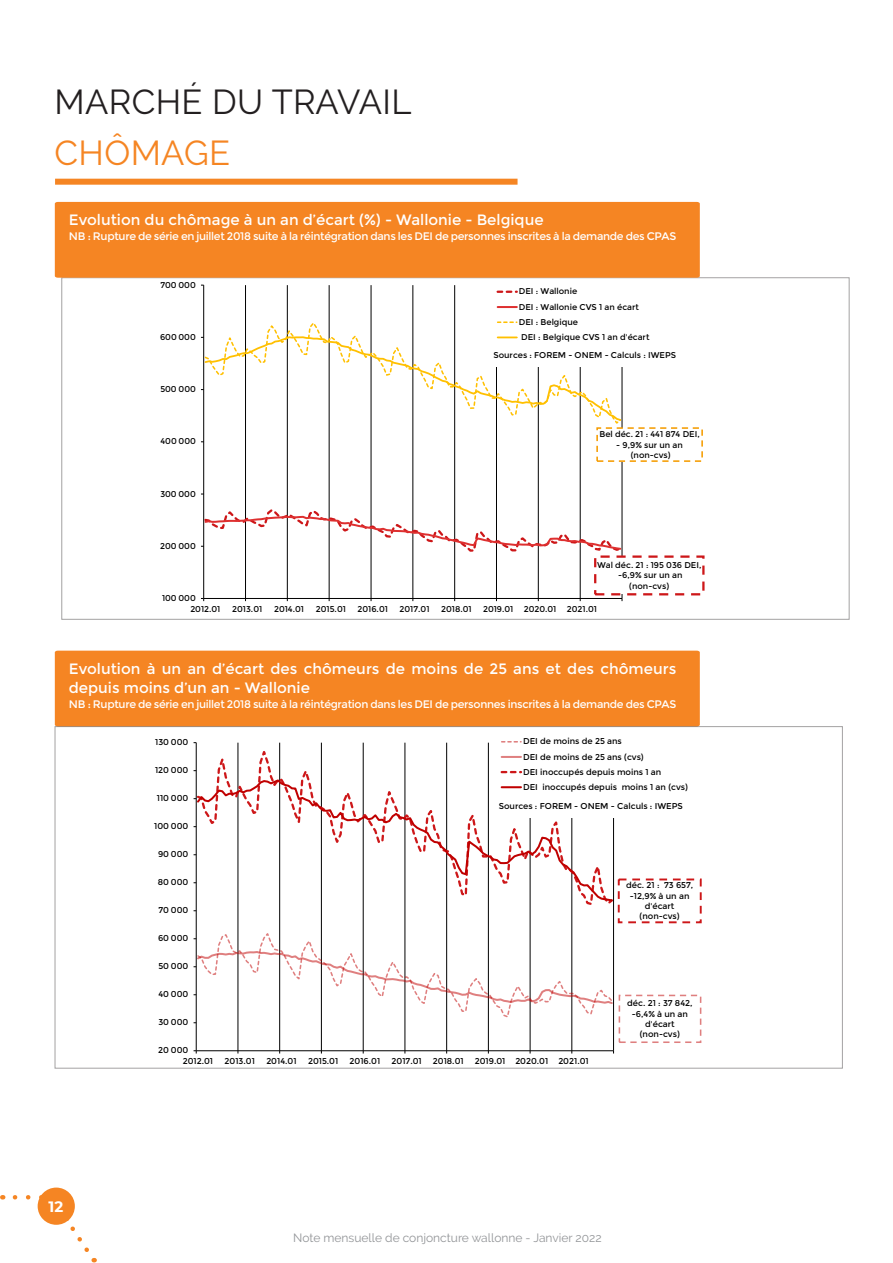
<style>
.page{position:relative;width:893px;height:1263px;background:#fff}
.page>*{position:absolute;margin:0;border:0;box-sizing:border-box;transform-origin:0 0}
.t1{font:34.5px/51px "Raleway";letter-spacing:.01em;color:#231f20}
.Texte_courant{font:15px/19.5px "Montserrat";color:#fff}
.t2{font:700 15px "Montserrat";color:#fff}
.t3{font:12px "Raleway";color:#939598}
.Texte_courant-2{font:10.95px "Montserrat";letter-spacing:-.03em;color:#fff}
.t4{font:8.4px/10.4px "Montserrat";color:#000;text-align:center}
.s1{color:#f58523}
</style>
<div class="page">
<div style="left:38px;top:1187px;width:37px;height:38px;background:#f58523;border-radius:50%"></div>
<svg style="left:63px;top:1216px;width:32px;height:46px"></svg>
<svg style="left:12px;top:1195px;width:16px;height:4px"></svg>
<div style="left:55px;top:202px;width:645px;height:76px;background:#f58523"></div>
<div style="left:55px;top:651px;width:645px;height:75px;background:#f58523"></div>
<div style="left:55px;top:179px;width:463px;height:6px;background:#f58523"></div>
<hr style="left:245px;top:285px;width:1px;height:313px;background:#000">
<hr style="left:287px;top:285px;width:1px;height:313px;background:#000">
<hr style="left:329px;top:285px;width:1px;height:313px;background:#000">
<hr style="left:371px;top:285px;width:1px;height:313px;background:#000">
<hr style="left:413px;top:285px;width:1px;height:313px;background:#000">
<hr style="left:454px;top:285px;width:1px;height:313px;background:#000">
<hr style="left:496px;top:285px;width:1px;height:313px;background:#000">
<hr style="left:538px;top:285px;width:1px;height:313px;background:#000">
<hr style="left:580px;top:285px;width:1px;height:313px;background:#000">
<hr style="left:622px;top:285px;width:1px;height:313px;background:#000">
<hr style="left:203px;top:285px;width:1px;height:313px;background:#000">
<hr style="left:204px;top:598px;width:418px;height:1px;background:#000">
<svg style="left:201px;top:507px;width:422px;height:46px"></svg>
<div style="left:485px;top:284px;width:176px;height:61px;background:#fff"></div>
<svg style="left:498px;top:291px;width:19px;height:2px"></svg>
<svg style="left:498px;top:306px;width:19px;height:2px"></svg>
<svg style="left:201px;top:320px;width:422px;height:105px"></svg>
<div style="left:492px;top:343px;width:189px;height:24px;background:#fff"></div>
<div style="left:595px;top:557px;width:108px;height:37px;background:#fff"></div>
<div style="left:594px;top:555px;width:110px;height:40px;border:2px dashed #cd1719"></div>
<div style="left:597px;top:428px;width:105px;height:33px;background:#fff"></div>
<div style="left:596px;top:427px;width:107px;height:35px;border:2px dashed #f59c00"></div>
<hr style="left:238px;top:743px;width:1px;height:308px;background:#000">
<hr style="left:279px;top:743px;width:1px;height:308px;background:#000">
<hr style="left:321px;top:743px;width:1px;height:308px;background:#000">
<hr style="left:363px;top:743px;width:1px;height:308px;background:#000">
<hr style="left:405px;top:743px;width:1px;height:308px;background:#000">
<hr style="left:446px;top:743px;width:1px;height:308px;background:#000">
<hr style="left:488px;top:743px;width:1px;height:308px;background:#000">
<hr style="left:530px;top:743px;width:1px;height:308px;background:#000">
<hr style="left:572px;top:743px;width:1px;height:308px;background:#000">
<hr style="left:613px;top:743px;width:1px;height:308px;background:#000">
<hr style="left:196px;top:743px;width:1px;height:308px;background:#000">
<hr style="left:196px;top:1050px;width:417px;height:1px;background:#000">
<svg style="left:194px;top:931px;width:420px;height:92px"></svg>
<svg style="left:196px;top:745px;width:418px;height:162px"></svg>
<svg style="left:196px;top:778px;width:418px;height:125px"></svg>
<div style="left:492px;top:734px;width:205px;height:61px;background:#fff"></div>
<svg style="left:502px;top:741px;width:19px;height:1px"></svg>
<svg style="left:502px;top:756px;width:19px;height:2px"></svg>
<svg style="left:502px;top:771px;width:19px;height:2px"></svg>
<svg style="left:502px;top:786px;width:19px;height:2px"></svg>
<div style="left:497px;top:793px;width:187px;height:25px;background:#fff"></div>
<div style="left:618px;top:878px;width:84px;height:45px;border:2px dashed #cd1719"></div>
<p class="t1" style="left:55px;top:77px;width:358px">MARCHÉ DU TRAVAIL<br><span class="s1">CHÔMAGE</span></p>
<p class="Texte_courant" style="left:69px;top:210px;width:476px">Evolution du chômage à un an d’écart (%) - Wallonie - Belgique</p>
<p class="Texte_courant-2" style="left:69px;top:230px;width:609px">NB : Rupture de série en juillet 2018 suite à la réintégration dans les DEI de personnes inscrites à la demande des CPAS</p>
<p class="t4" style="left:160px;top:280px;width:37px">700 000</p>
<p class="t4" style="left:160px;top:332px;width:37px">600 000</p>
<p class="t4" style="left:160px;top:384px;width:37px">500 000</p>
<p class="t4" style="left:160px;top:436px;width:37px">400 000</p>
<p class="t4" style="left:160px;top:488px;width:37px">300 000</p>
<p class="t4" style="left:160px;top:541px;width:37px">200 000</p>
<p class="t4" style="left:162px;top:593px;width:35px">100 000</p>
<p class="t4" style="left:519px;top:284px;width:132px;line-height:15.3px;text-align:left">DEI : Wallonie<br>DEI : Wallonie CVS 1 an écart<br>DEI : Belgique<br>DEI : Belgique CVS 1 an d'écart</p>
<p class="t4" style="left:493px;top:350px;width:184px">Sources : FOREM - ONEM - Calculs : IWEPS</p>
<p class="t4" style="left:599px;top:429px;width:102px">Bel déc. 21 : 441 874 DEI,</p>
<p class="t4" style="left:616px;top:440px;width:68px">- 9,9% sur un an (non-cvs)</p>
<p class="t4" style="left:597px;top:560px;width:106px">Wal déc. 21 : 195 036 DEI, -6,9% sur un an (non-cvs)</p>
<p class="t4" style="left:190px;top:604px;width:32px">2012.01</p>
<p class="t4" style="left:232px;top:604px;width:32px">2013.01</p>
<p class="t4" style="left:274px;top:604px;width:31px">2014.01</p>
<p class="t4" style="left:316px;top:604px;width:32px">2015.01</p>
<p class="t4" style="left:358px;top:604px;width:32px">2016.01</p>
<p class="t4" style="left:400px;top:604px;width:31px">2017.01</p>
<p class="t4" style="left:441px;top:604px;width:32px">2018.01</p>
<p class="t4" style="left:483px;top:604px;width:115px">2019.01 2020.01 2021.01</p>
<p class="Texte_courant" style="left:69px;top:659px;width:609px">Evolution à un an d’écart des chômeurs de moins de 25 ans et des chômeurs depuis moins d’un an - Wallonie</p>
<p class="Texte_courant-2" style="left:69px;top:698px;width:609px">NB : Rupture de série en juillet 2018 suite à la réintégration dans les DEI de personnes inscrites à la demande des CPAS</p>
<p class="t4" style="left:155px;top:737px;width:35px">130 000</p>
<p class="t4" style="left:155px;top:765px;width:35px">120 000</p>
<p class="t4" style="left:157px;top:793px;width:33px">110 000</p>
<p class="t4" style="left:154px;top:821px;width:36px">100 000</p>
<p class="t4" style="left:158px;top:849px;width:32px">90 000</p>
<p class="t4" style="left:158px;top:877px;width:32px">80 000</p>
<p class="t4" style="left:158px;top:905px;width:31px">70 000</p>
<p class="t4" style="left:158px;top:933px;width:32px">60 000</p>
<p class="t4" style="left:158px;top:961px;width:32px">50 000</p>
<p class="t4" style="left:158px;top:989px;width:31px">40 000</p>
<p class="t4" style="left:158px;top:1017px;width:31px">30 000</p>
<p class="t4" style="left:158px;top:1045px;width:32px">20 000</p>
<p class="t4" style="left:523px;top:734px;width:166px;line-height:15.1px;text-align:left">DEI de moins de 25 ans<br>DEI de moins de 25 ans (cvs)<br>DEI inoccupés depuis moins 1 an<br>DEI inoccupés depuis moins 1 an (cvs)</p>
<p class="t4" style="left:499px;top:800px;width:186px">Sources : FOREM - ONEM - Calculs : IWEPS</p>
<p class="t4" style="left:626px;top:880px;width:69px">déc. 21 : 73 657, -12,9% à un an d'écart (non-cvs)</p>
<p class="t4" style="left:627px;top:998px;width:67px">déc. 21 : 37 842, -6,4% à un an d'écart (non-cvs)</p>
<p class="t2" style="left:48px;top:1196px;width:16px">12</p>
<p class="t4" style="left:183px;top:1056px;width:32px">2012.01</p>
<p class="t4" style="left:225px;top:1056px;width:32px">2013.01</p>
<p class="t4" style="left:266px;top:1056px;width:32px">2014.01</p>
<p class="t4" style="left:308px;top:1056px;width:32px">2015.01</p>
<p class="t4" style="left:350px;top:1056px;width:32px">2016.01</p>
<p class="t4" style="left:392px;top:1056px;width:32px">2017.01</p>
<p class="t4" style="left:433px;top:1056px;width:32px">2018.01</p>
<p class="t4" style="left:475px;top:1056px;width:115px">2019.01 2020.01 2021.01</p>
<p class="t3" style="left:293px;top:1231px;width:310px">Note mensuelle de conjoncture wallonne - Janvier 2022</p>
</div>
